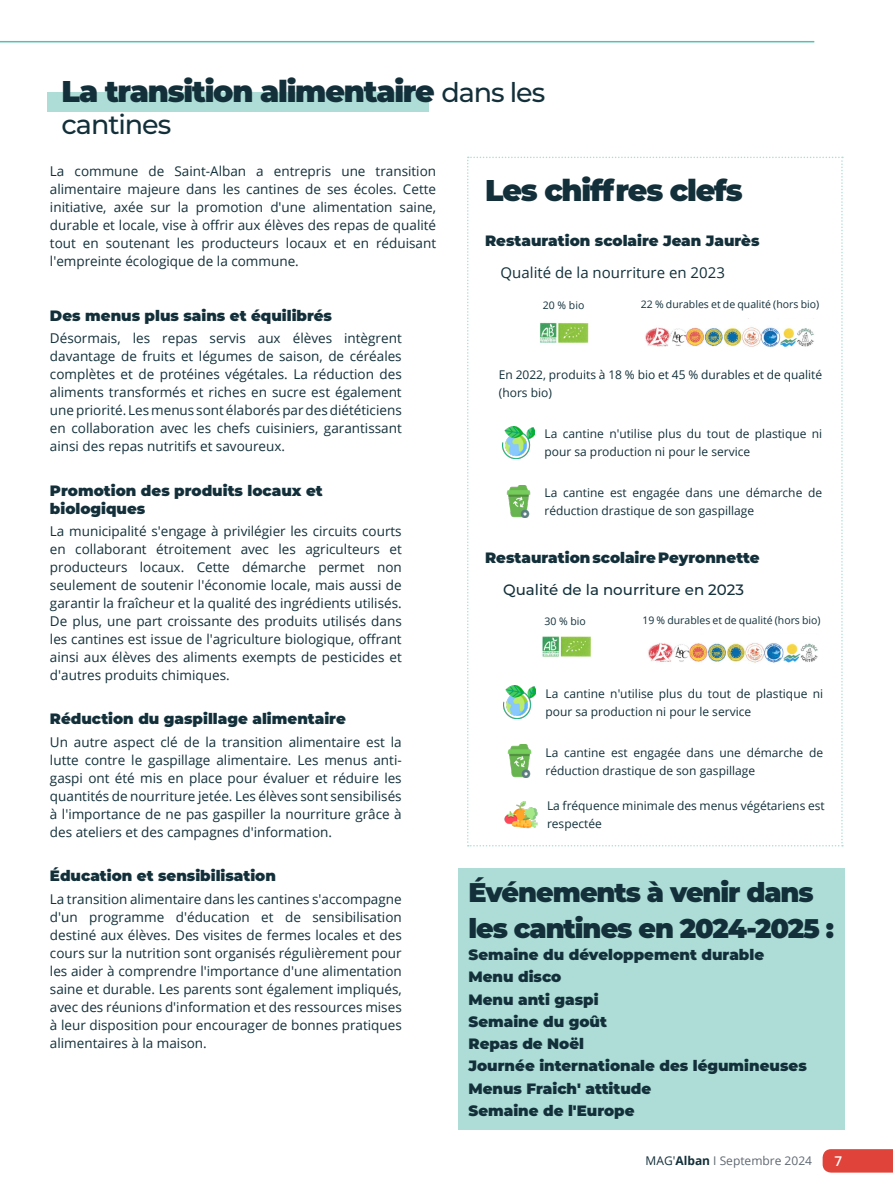
<style>
.page{position:relative;width:893px;height:1191px;background:#fff}
.page>*{position:absolute;margin:0;border:0;box-sizing:border-box;transform-origin:0 0}
.t1{font:900 30px "Montserrat";letter-spacing:-.04em;color:#13303a}
.t2{font:900 27px/36px "Montserrat";letter-spacing:-.04em;color:#13303a}
.t3{font:500 27px "Montserrat";letter-spacing:-.04em;color:#13303a}
.t4{font:900 15px/18px "Montserrat";color:#13303a}
.t5{font:15px "Open Sans";color:#13303a}
.t6{font:500 15px "Montserrat";color:#13303a}
.t7{font:13.5px/18px "Open Sans";color:#13303a;text-align:justify}
.t8{font:600 13.5px "Open Sans";color:#fff}
.t9{font:12px/18px "Open Sans";color:#13303a}
.t10{font:12px "Open Sans";color:#5f6871}
.t11{font:10.5px "Open Sans";color:#13303a}
.s1{font-weight:500;font-size:27px}
.s2{color:#13303a}
.s3{font-weight:700;color:#13303a}
</style>
<div class="page">
<div style="left:458px;top:868px;width:386px;height:261px;background:#adddd6"></div>
<div style="left:823px;top:1149px;width:70px;height:23px;background:#df4339"></div>
<hr style="left:0;top:41px;width:814px;height:1px;background:#50c1b3">
<div style="left:47px;top:92px;width:382px;height:20px;background:#adddd6"></div>
<svg style="left:467px;top:157px;width:376px;height:689px"></svg>
<img style="left:636px;top:297px;width:186px;height:57px">
<img style="left:523px;top:297px;width:75px;height:48px">
<img style="left:639px;top:611px;width:186px;height:57px">
<img style="left:526px;top:611px;width:75px;height:48px">
<img style="left:502px;top:426px;width:33px;height:33px">
<img style="left:502px;top:485px;width:33px;height:33px">
<img style="left:503px;top:686px;width:33px;height:32px">
<img style="left:503px;top:745px;width:33px;height:32px">
<img style="left:505px;top:798px;width:32px;height:33px">
<div style="left:530px;top:299px;width:67px;height:17px;background:#fff"></div>
<div style="left:639px;top:298px;width:182px;height:18px;background:#fff"></div>
<div style="left:532px;top:615px;width:66px;height:16px;background:#fff"></div>
<div style="left:641px;top:614px;width:181px;height:18px;background:#fff"></div>
<p class="t1" style="left:62px;top:69px;width:485px">La transition alimentaire <span class="s1">dans les</span></p>
<p class="t3" style="left:62px;top:106px;width:111px">cantines</p>
<p class="t7" style="left:50px;top:162px;width:388px">La commune de Saint-Alban a entrepris une transition alimentaire majeure dans les cantines de ses écoles. Cette initiative, axée sur la promotion d'une alimentation saine, durable et locale, vise à offrir aux élèves des repas de qualité tout en soutenant les producteurs locaux et en réduisant l'empreinte écologique de la commune.</p>
<p class="t4" style="left:50px;top:305px;width:284px">Des menus plus sains et équilibrés</p>
<p class="t7" style="left:50px;top:329px;width:353px">Désormais, les repas servis aux élèves intègrent davantage de fruits et légumes de saison, de céréales complètes et de protéines végétales. La réduction des aliments transformés et riches en sucre est également une priorité. Les menus sont élaborés par des diététiciens en collaboration avec les chefs cuisiniers, garantissant ainsi des repas nutritifs et savoureux.</p>
<p class="t4" style="left:50px;top:480px;width:274px">Promotion des produits locaux et biologiques</p>
<p class="t7" style="left:50px;top:521px;width:353px">La municipalité s'engage à privilégier les circuits courts en collaborant étroitement avec les agriculteurs et producteurs locaux. Cette démarche permet non seulement de soutenir l'économie locale, mais aussi de garantir la fraîcheur et la qualité des ingrédients utilisés.<br>De plus, une part croissante des produits utilisés dans les cantines est issue de l'agriculture biologique, offrant ainsi aux élèves des aliments exempts de pesticides et d'autres produits chimiques.</p>
<p class="t4" style="left:50px;top:709px;width:297px">Réduction du gaspillage alimentaire</p>
<p class="t7" style="left:50px;top:732px;width:353px">Un autre aspect clé de la transition alimentaire est la lutte contre le gaspillage alimentaire. Les menus anti&shy;gaspi ont été mis en place pour évaluer et réduire les quantités de nourriture jetée. Les élèves sont sensibilisés à l'importance de ne pas gaspiller la nourriture grâce à des ateliers et des campagnes d'information.</p>
<p class="t4" style="left:50px;top:866px;width:228px">Éducation et sensibilisation</p>
<p class="t7" style="left:50px;top:889px;width:353px">La transition alimentaire dans les cantines s'accompagne d'un programme d'éducation et de sensibilisation destiné aux élèves. Des visites de fermes locales et des cours sur la nutrition sont organisés régulièrement pour les aider à comprendre l'importance d'une alimentation saine et durable. Les parents sont également impliqués, avec des réunions d'information et des ressources mises à leur disposition pour encourager de bonnes pratiques alimentaires à la maison.</p>
<p class="t1" style="left:485px;top:168px;width:259px">Les chiffres clefs</p>
<p class="t4" style="left:485px;top:230px;width:276px">Restauration scolaire Jean Jaurès</p>
<p class="t5" style="left:501px;top:262px;width:226px">Qualité de la nourriture en 2023</p>
<p class="t11" style="left:543px;top:298px;width:43px">20 % bio</p>
<p class="t11" style="left:641px;top:297px;width:180px">22 % durables et de qualité (hors bio)</p>
<p class="t9" style="left:499px;top:365px;width:325px">En 2022, produits à 18 % bio et 45 % durables et de qualité (hors bio)</p>
<p class="t9" style="left:544px;top:424px;width:279px">La cantine n'utilise plus du tout de plastique ni pour sa production ni pour le service</p>
<p class="t9" style="left:544px;top:483px;width:279px">La cantine est engagée dans une démarche de réduction drastique de son gaspillage</p>
<p class="t4" style="left:485px;top:547px;width:276px">Restauration scolaire Peyronnette</p>
<p class="t6" style="left:503px;top:579px;width:242px">Qualité de la nourriture en 2023</p>
<p class="t11" style="left:544px;top:613px;width:43px">30 % bio</p>
<p class="t11" style="left:642px;top:613px;width:180px">19 % durables et de qualité (hors bio)</p>
<p class="t9" style="left:545px;top:684px;width:279px">La cantine n'utilise plus du tout de plastique ni pour sa production ni pour le service</p>
<p class="t9" style="left:545px;top:743px;width:279px">La cantine est engagée dans une démarche de réduction drastique de son gaspillage</p>
<p class="t9" style="left:547px;top:796px;width:279px">La fréquence minimale des menus végétariens est respectée</p>
<p class="t2" style="left:468px;top:872px;width:367px">Événements à venir dans les cantines en 2024-2025 :</p>
<p class="t4" style="left:468px;top:945px;width:297px">Semaine du développement durable</p>
<p class="t4" style="left:468px;top:967px;width:94px">Menu disco</p>
<p class="t4" style="left:468px;top:989px;width:132px">Menu anti gaspi</p>
<p class="t4" style="left:468px;top:1011px;width:140px">Semaine du goût</p>
<p class="t4" style="left:468px;top:1034px;width:117px">Repas de Noël</p>
<p class="t4" style="left:468px;top:1056px;width:340px">Journée internationale des légumineuses</p>
<p class="t4" style="left:468px;top:1078px;width:184px">Menus Fraich' attitude</p>
<p class="t4" style="left:468px;top:1100px;width:168px">Semaine de l'Europe</p>
<p class="t10" style="left:646px;top:1152px;width:168px"><span class="s2">MAG'</span><span class="s3">Alban</span> I Septembre 2024</p>
<p class="t8" style="left:835px;top:1151px;width:9px">7</p>
</div>
